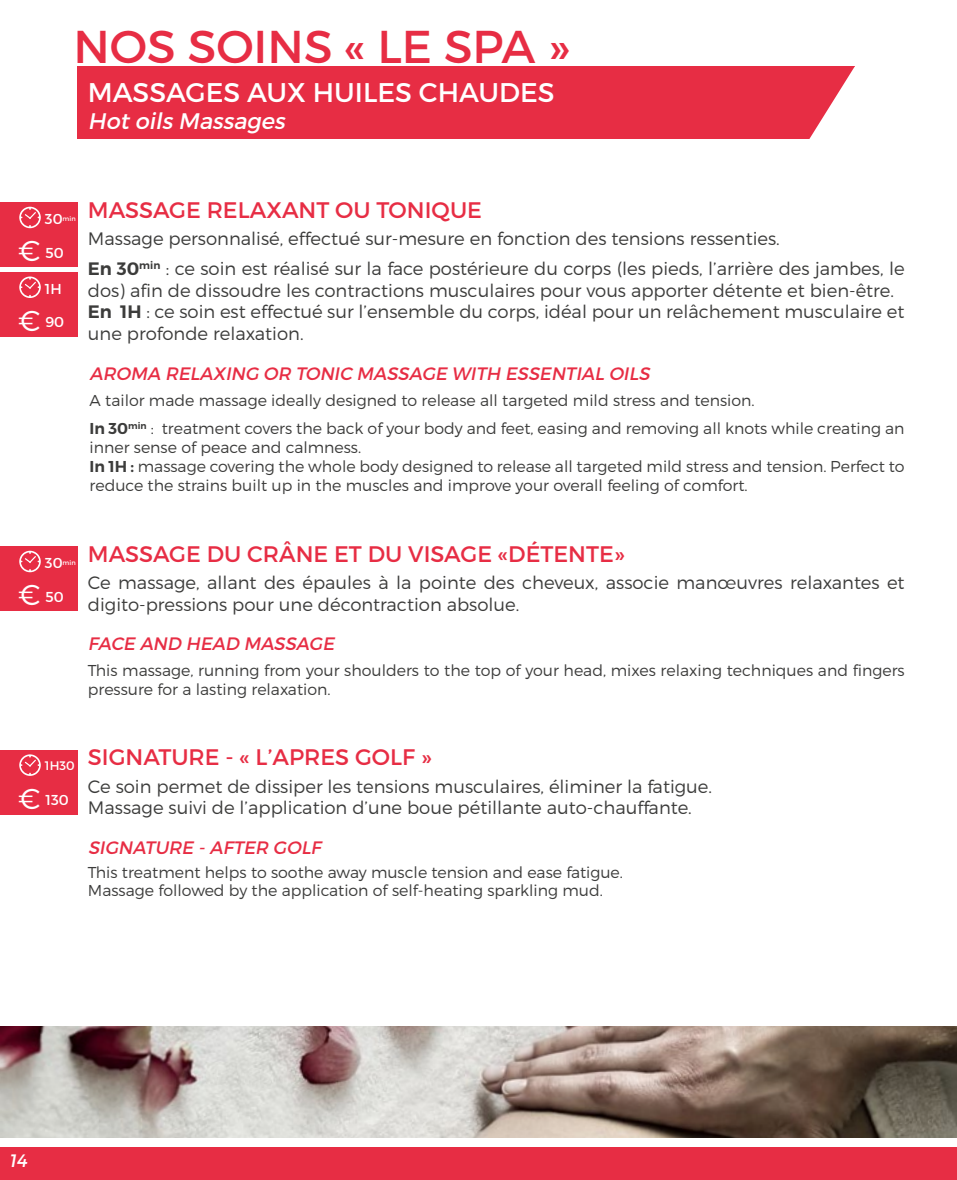
<style>
.page{position:relative;width:957px;height:1180px;background:#fff}
.page>*{position:absolute;margin:0;border:0;box-sizing:border-box;transform-origin:0 0}
.t1{font:45.9px "Montserrat";color:#e72d44}
.t2{font:300 28.8px "Montserrat";color:#fff}
.t3{font:27px "Montserrat";color:#fff}
.t4{font:22.5px "Montserrat";color:#e72d44}
.t5{font:italic 22.5px "Montserrat";color:#fff}
.t6{font:300 18px/21.6px "Montserrat";color:#3c3c3b}
.t7{font:italic 18px "Montserrat";color:#e72d44}
.t8{font:italic 18px "Montserrat";color:#fff}
.t9{font:300 15.75px/18.9px "Montserrat";color:#3c3c3b}
.t10{font:14.4px "Montserrat";color:#fff}
.t11{font:12.38px "Montserrat";color:#fff}
.t12{font:6.52px "Montserrat";color:#fff}
.s1{font-size:14.4px}
.s2{font-weight:600}
</style>
<div class="page">
<div style="left:78px;top:67px;width:777px;height:72px;background:#e72d44"></div>
<div style="left:0;top:202px;width:77px;height:65px;background:#e72d44"></div>
<div style="left:0;top:547px;width:77px;height:64px;background:#e72d44"></div>
<div style="left:0;top:750px;width:77px;height:65px;background:#e72d44"></div>
<div style="left:0;top:272px;width:77px;height:65px;background:#e72d44"></div>
<svg style="left:19px;top:207px;width:22px;height:21px"></svg>
<svg style="left:19px;top:551px;width:22px;height:21px"></svg>
<svg style="left:19px;top:754px;width:22px;height:22px"></svg>
<svg style="left:19px;top:276px;width:22px;height:22px"></svg>
<svg style="left:809px;top:67px;width:46px;height:72px"></svg>
<img style="left:0;top:1027px;width:957px;height:110px">
<div style="left:0;top:1147px;width:957px;height:33px;background:#e72d44"></div>
<h1 class="t1" style="left:74px;top:19px;width:497px">NOS SOINS « LE SPA »</h1>
<h3 class="t3" style="left:88px;top:76px;width:468px">MASSAGES AUX HUILES CHAUDES</h3>
<h3 class="t5" style="left:88px;top:107px;width:203px">Hot oils Massages</h3>
<p class="t12" style="left:45px;top:214px;width:32px"><span class="s1">30</span>min</p>
<h2 class="t2" style="left:18px;top:233px;width:24px">€</h2>
<p class="t10" style="left:45px;top:244px;width:20px">50</p>
<p class="t10" style="left:45px;top:280px;width:18px">1H</p>
<h2 class="t2" style="left:18px;top:303px;width:24px">€</h2>
<p class="t10" style="left:45px;top:313px;width:20px">90</p>
<h3 class="t4" style="left:88px;top:196px;width:396px">MASSAGE RELAXANT OU TONIQUE</h3>
<p class="t6" style="left:88px;top:228px;width:693px">Massage personnalisé, effectué sur-mesure en fonction des tensions ressenties.</p>
<p class="t6" style="left:88px;top:258px;width:818px"><span class="s2">En 30</span><sup>min</sup> : ce soin est réalisé sur la face postérieure du corps (les pieds, l’arrière des jambes, le dos) afin de dissoudre les contractions musculaires pour vous apporter détente et bien-être.<br><span class="s2">En 1H</span> : ce soin est effectué sur l’ensemble du corps, idéal pour un relâchement musculaire et une profonde relaxation.</p>
<p class="t7" style="left:90px;top:363px;width:565px">AROMA RELAXING OR TONIC MASSAGE WITH ESSENTIAL OILS</p>
<p class="t9" style="left:90px;top:390px;width:666px">A tailor made massage ideally designed to release all targeted mild stress and tension.</p>
<p class="t9" style="left:90px;top:419px;width:816px"><span class="s2">In 30</span><sup>min</sup> : treatment covers the back of your body and feet, easing and removing all knots while creating an inner sense of peace and calmness.<br><span class="s2">In 1H :</span> massage covering the whole body designed to release all targeted mild stress and tension. Perfect to reduce the strains built up in the muscles and improve your overall feeling of comfort.</p>
<p class="t12" style="left:45px;top:558px;width:32px"><span class="s1">30</span>min</p>
<h2 class="t2" style="left:18px;top:577px;width:24px">€</h2>
<p class="t10" style="left:45px;top:588px;width:20px">50</p>
<h3 class="t4" style="left:88px;top:540px;width:538px">MASSAGE DU CRÂNE ET DU VISAGE «DÉTENTE»</h3>
<p class="t6" style="left:88px;top:572px;width:818px">Ce massage, allant des épaules à la pointe des cheveux, associe manœuvres relaxantes et digito-pressions pour une décontraction absolue.</p>
<p class="t7" style="left:88px;top:633px;width:252px">FACE AND HEAD MASSAGE</p>
<p class="t9" style="left:88px;top:660px;width:818px">This massage, running from your shoulders to the top of your head, mixes relaxing techniques and fingers pressure for a lasting relaxation.</p>
<p class="t11" style="left:45px;top:758px;width:31px">1H30</p>
<h2 class="t2" style="left:18px;top:781px;width:24px">€</h2>
<p class="t10" style="left:45px;top:791px;width:25px">130</p>
<h3 class="t4" style="left:88px;top:743px;width:345px">SIGNATURE - « L’APRES GOLF »</h3>
<p class="t6" style="left:88px;top:775px;width:626px">Ce soin permet de dissiper les tensions musculaires, éliminer la fatigue.<br>Massage suivi de l’application d’une boue pétillante auto-chauffante.</p>
<p class="t7" style="left:88px;top:837px;width:238px">SIGNATURE -AFTER GOLF</p>
<p class="t9" style="left:88px;top:862px;width:536px">This treatment helps to soothe away muscle tension and ease fatigue.<br>Massage followed by the application of self-heating sparkling mud.</p>
<p class="t8" style="left:9px;top:1150px;width:23px">14</p>
</div>
